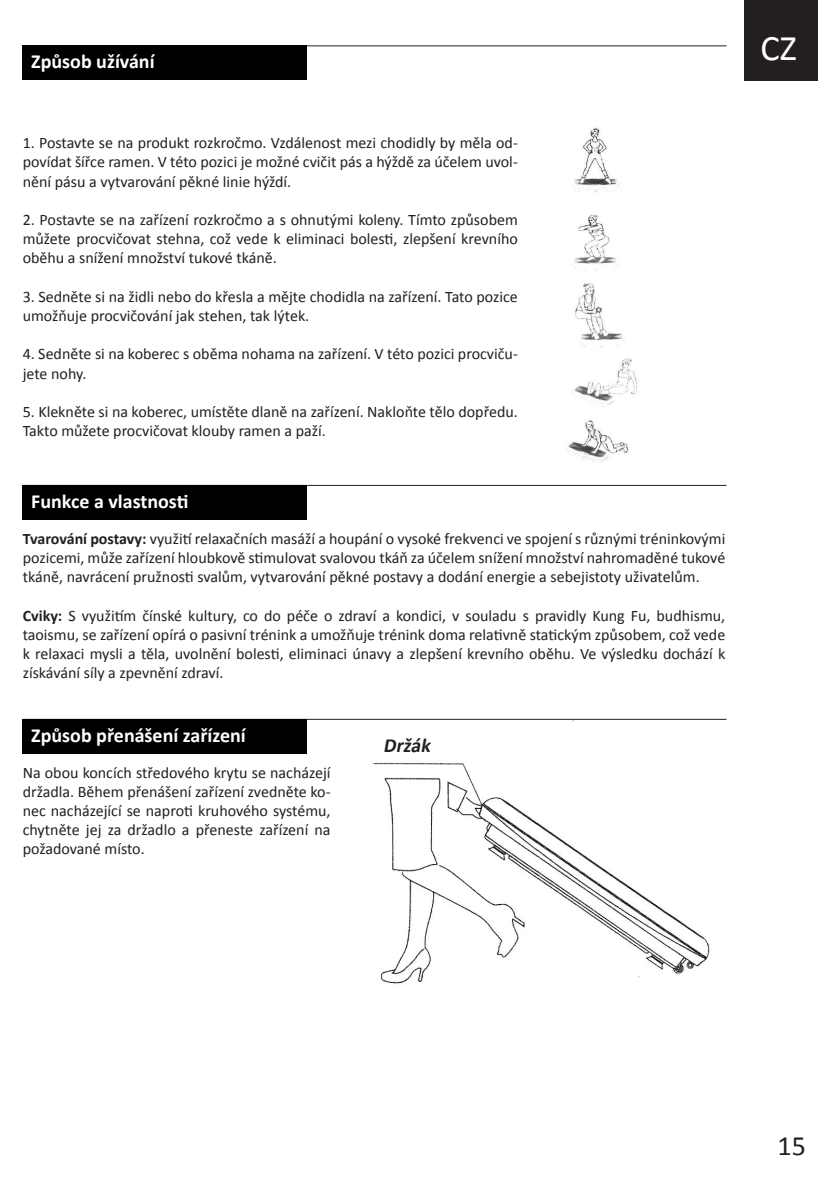
<style>
.page{position:relative;width:840px;height:1191px;background:#fff}
.page>*{position:absolute;margin:0;border:0;box-sizing:border-box;transform-origin:0 0}
.t1{font:36px "Calibri";color:#fff}
.t2{font:28px "Calibri";color:#231f20}
.t3{font:700 20px "Calibri";color:#fff}
.t4{font:italic 700 20px "Calibri";color:#231f20}
.t5{font:16px/19.2px "Calibri";color:#231f20;text-align:justify}
.s1{font-weight:700}
</style>
<div class="page">
<div style="left:743px;top:0;width:73px;height:80px;background:#231f20"></div>
<img style="left:340px;top:718px;width:382px;height:300px">
<hr style="left:23px;top:45px;width:703px;height:1px;background:#231f20">
<div style="left:23px;top:46px;width:283px;height:34px;background:#000"></div>
<img style="left:565px;top:127px;width:72px;height:336px">
<hr style="left:23px;top:485px;width:703px;height:1px;background:#231f20">
<div style="left:23px;top:485px;width:283px;height:35px;background:#000"></div>
<hr style="left:23px;top:719px;width:703px;height:1px;background:#231f20">
<div style="left:23px;top:719px;width:283px;height:35px;background:#000"></div>
<div style="left:367px;top:737px;width:103px;height:23px;background:#fff"></div>
<p class="t3" style="left:31px;top:49px;width:125px">Způsob užívání</p>
<p class="t5" style="left:23px;top:133px;width:496px">1. Postavte se na produkt rozkročmo. Vzdálenost mezi chodidly by měla od&shy;povídat šířce ramen. V této pozici je možné cvičit pás a hýždě za účelem uvol&shy;nění pásu a vytvarování pěkné linie hýždí.</p>
<p class="t5" style="left:23px;top:210px;width:496px">2. Postavte se na zařízení rozkročmo a s ohnutými koleny. Tímto způsobem můžete procvičovat stehna, což vede k eliminaci bolesti, zlepšení krevního oběhu a snížení množství tukové tkáně.</p>
<p class="t5" style="left:23px;top:287px;width:496px">3. Sedněte si na židli nebo do křesla a mějte chodidla na zařízení. Tato pozice umožňuje procvičování jak stehen, tak lýtek.</p>
<p class="t5" style="left:23px;top:344px;width:496px">4. Sedněte si na koberec s oběma nohama na zařízení. V této pozici procviču&shy;jete nohy.</p>
<p class="t5" style="left:23px;top:402px;width:496px">5. Klekněte si na koberec, umístěte dlaně na zařízení. Nakloňte tělo dopředu.<br>Takto můžete procvičovat klouby ramen a paží.</p>
<p class="t3" style="left:31px;top:488px;width:159px">Funkce a vlastnosti</p>
<p class="t5" style="left:23px;top:529px;width:703px"><span class="s1">Tvarování postavy:</span> využití relaxačních masáží a houpání o vysoké frekvenci ve spojení s různými tréninkovými pozicemi, může zařízení hloubkově stimulovat svalovou tkáň za účelem snížení množství nahromaděné tukové tkáně, navrácení pružnosti svalům, vytvarování pěkné postavy a dodání energie a sebejistoty uživatelům.</p>
<p class="t5" style="left:23px;top:605px;width:703px"><span class="s1">Cviky:</span> S využitím čínské kultury, co do péče o zdraví a kondici, v souladu s pravidly Kung Fu, budhismu, taoismu, se zařízení opírá o pasivní trénink a umožňuje trénink doma relativně statickým způsobem, což vede k relaxaci mysli a těla, uvolnění bolesti, eliminaci únavy a zlepšení krevního oběhu. Ve výsledku dochází k získávání síly a zpevnění zdraví.</p>
<p class="t3" style="left:31px;top:722px;width:216px">Způsob přenášení zařízení</p>
<p class="t5" style="left:23px;top:762px;width:309px">Na obou koncích středového krytu se nacházejí držadla. Během přenášení zařízení zvedněte ko&shy;nec nacházející se naproti kruhového systému, chytněte jej za držadlo a přeneste zařízení na požadované místo.</p>
<p class="t4" style="left:383px;top:732px;width:53px">Držák</p>
<h1 class="t1" style="left:760px;top:25px;width:38px">CZ</h1>
<h2 class="t2" style="left:777px;top:1128px;width:30px">15</h2>
</div>
